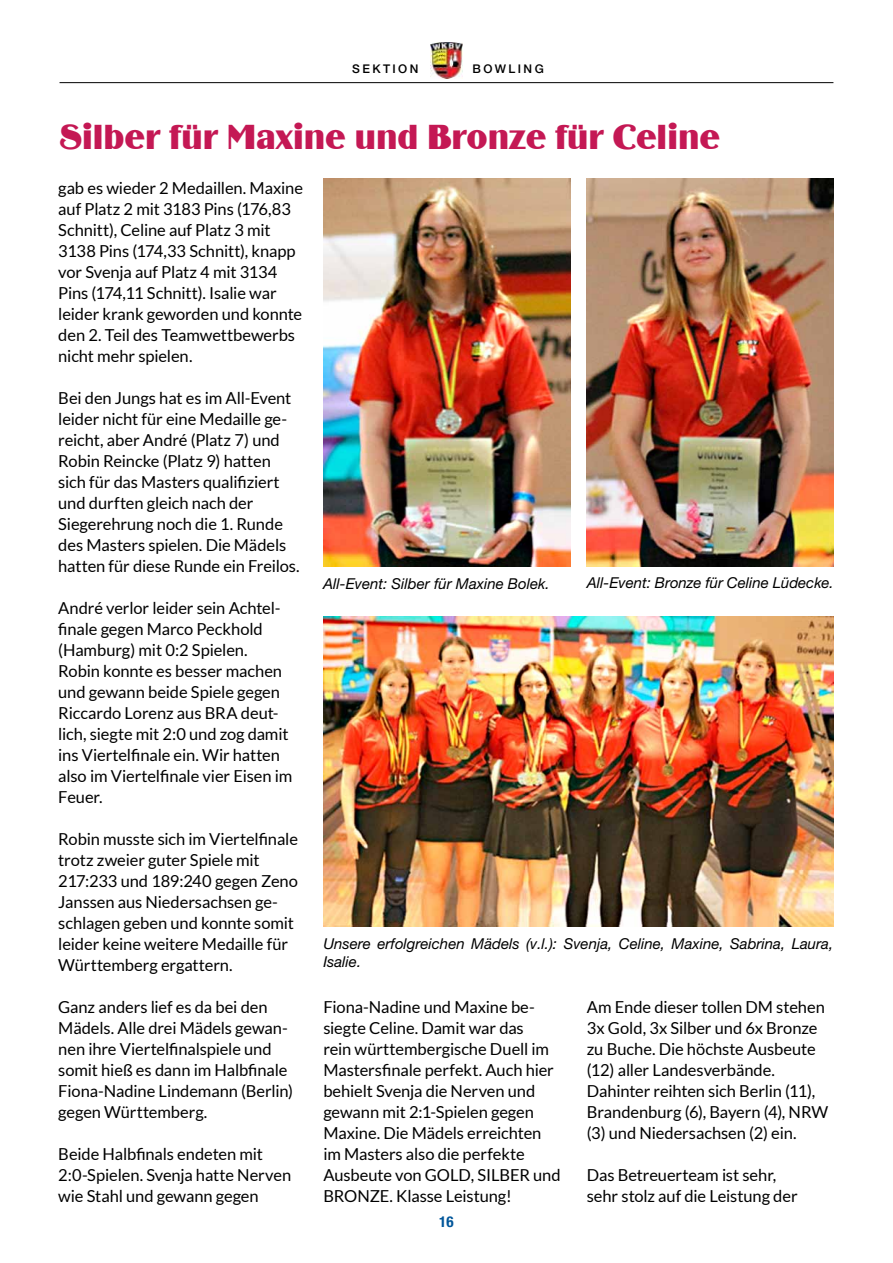
<style>
.page{position:relative;width:893px;height:1263px;background:#fff}
.page>*{position:absolute;margin:0;border:0;box-sizing:border-box;transform-origin:0 0}
.t1{font:36px "Binner D";color:#c41854}
.t2{font:16.5px/21px "Lato";letter-spacing:-.005em;color:#000}
.t3{font:italic 15px/18px "Helvetica Neue LT Pro";color:#000}
.t4{font:700 condensed 15px "Helvetica Neue LT Pro";color:#00569a}
.t5{font:500 12px "Helvetica Neue LT Pro";letter-spacing:.2em;color:#000}
</style>
<div class="page">
<hr style="left:60px;top:82px;width:773px;height:1px;background:#000">
<img style="left:431px;top:43px;width:31px;height:36px">
<img style="left:587px;top:179px;width:247px;height:387px">
<img style="left:323px;top:179px;width:247px;height:387px">
<img style="left:323px;top:616px;width:510px;height:310px">
<p class="t5" style="left:352px;top:62px;width:68px">SEKTION</p>
<p class="t5" style="left:472px;top:62px;width:73px">BOWLING</p>
<h1 class="t1" style="left:60px;top:117px;width:662px">Silber für Maxine und Bronze für Celine</h1>
<p class="t2" style="left:58px;top:177px;width:246px">gab es wieder 2 Medaillen. Maxine auf Platz 2 mit 3183 Pins (176,83<br>Schnitt), Celine auf Platz 3 mit<br>3138 Pins (174,33 Schnitt), knapp vor Svenja auf Platz 4 mit 3134<br>Pins (174,11 Schnitt). Isalie war leider krank geworden und konnte den 2. Teil des Teamwettbewerbs nicht mehr spielen.</p>
<p class="t2" style="left:58px;top:388px;width:243px">Bei den Jungs hat es im All-Event leider nicht für eine Medaille ge&shy;reicht, aber André (Platz 7) und<br>Robin Reincke (Platz 9) hatten sich für das Masters qualifiziert und durften gleich nach der<br>Siegerehrung noch die 1. Runde des Masters spielen. Die Mädels hatten für diese Runde ein Freilos.</p>
<p class="t2" style="left:58px;top:598px;width:236px">André verlor leider sein Achtel&shy;finale gegen Marco Peckhold (Hamburg) mit 0:2 Spielen.<br>Robin konnte es besser machen und gewann beide Spiele gegen<br>Riccardo Lorenz aus BRA deut&shy;lich, siegte mit 2:0 und zog damit ins Viertelfinale ein. Wir hatten also im Viertelfinale vier Eisen im<br>Feuer.</p>
<p class="t2" style="left:58px;top:829px;width:241px">Robin musste sich im Viertelfinale trotz zweier guter Spiele mit<br>217:233 und 189:240 gegen Zeno<br>Janssen aus Niedersachsen ge&shy;schlagen geben und konnte somit leider keine weitere Medaille für<br>Württemberg ergattern.</p>
<p class="t2" style="left:58px;top:997px;width:236px">Ganz anders lief es da bei den<br>Mädels. Alle drei Mädels gewan&shy;nen ihre Viertelfinalspiele und somit hieß es dann im Halbfinale<br>Fiona-Nadine Lindemann (Berlin) gegen Württemberg.</p>
<p class="t2" style="left:58px;top:1144px;width:234px">Beide Halbfinals endeten mit<br>2:0-Spielen. Svenja hatte Nerven wie Stahl und gewann gegen</p>
<p class="t3" style="left:323px;top:574px;width:228px">All-Event: Silber für Maxine Bolek.</p>
<p class="t3" style="left:587px;top:574px;width:248px">All-Event: Bronze für Celine Lüdecke.</p>
<p class="t3" style="left:323px;top:934px;width:511px">Unsere erfolgreichen Mädels (v.l.): Svenja, Celine, Maxine, Sabrina, Laura,<br>Isalie.</p>
<p class="t2" style="left:587px;top:996px;width:243px">Am Ende dieser tollen DM stehen<br>3x Gold, 3x Silber und 6x Bronze zu Buche. Die höchste Ausbeute (12) aller Landesverbände.<br>Dahinter reihten sich Berlin (11),<br>Brandenburg (6), Bayern (4), NRW (3) und Niedersachsen (2) ein.</p>
<p class="t2" style="left:587px;top:1164px;width:212px">Das Betreuerteam ist sehr, sehr stolz auf die Leistung der</p>
<p class="t2" style="left:323px;top:997px;width:239px">Fiona-Nadine und Maxine be&shy;siegte Celine. Damit war das<br>rein württembergische Duell im<br>Mastersfinale perfekt. Auch hier behielt Svenja die Nerven und gewann mit 2:1-Spielen gegen<br>Maxine. Die Mädels erreichten im Masters also die perfekte<br>Ausbeute von GOLD, SILBER und<br>BRONZE. Klasse Leistung!</p>
<p class="t4" style="left:439px;top:1212px;width:16px">16</p>
</div>
